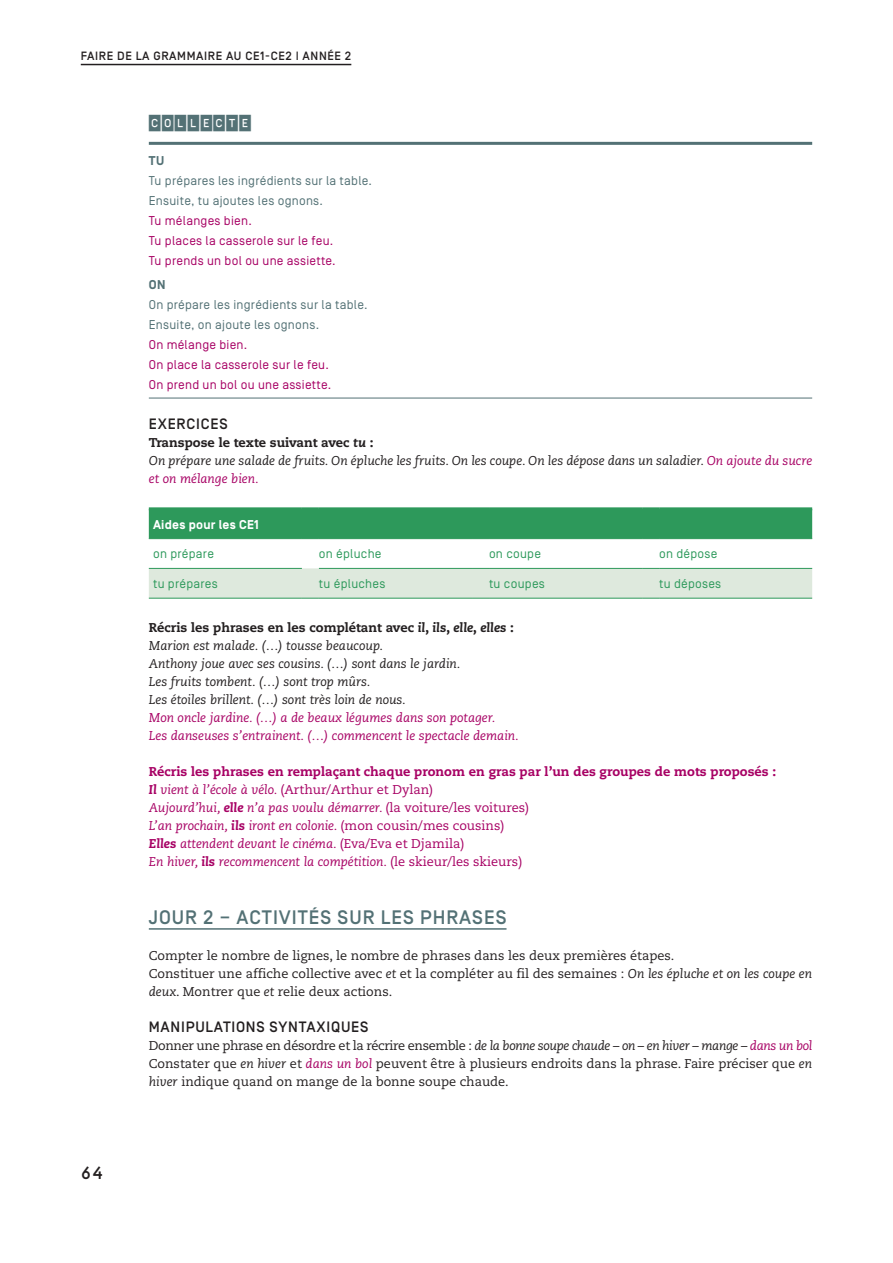
<style>
.page{position:relative;width:893px;height:1263px;background:#fff}
.page>*{position:absolute;margin:0;border:0;box-sizing:border-box;transform-origin:0 0}
.t1{font:500 19.5px "Simplon BP";letter-spacing:.05em;color:#537175}
.t2{font:500 18px "Simplon BP Mono";color:#231f20}
.t3{font:500 16.5px "Simplon CNDP";letter-spacing:.05em;color:#537175}
.t4{font:500 15px "Simplon BP";letter-spacing:.05em;color:#231f20}
.t5{font:italic 12.75px/18px "Caecilia LT Std";color:#a70164}
.t6{font:12.75px/18px "Caecilia LT Std";color:#231f20}
.t7{font:italic 12.75px/18px "Caecilia LT Std";color:#231f20}
.t8{font:12.75px/20px "Simplon BP Regular";letter-spacing:.02em;color:#a70164}
.t9{font:12.75px/20px "Simplon BP Regular";letter-spacing:.02em;color:#537175}
.t10{font:12.75px "Simplon BP Regular";letter-spacing:.02em;color:#2d995b}
.t11{font:700 12.75px "Simplon BP";letter-spacing:.02em;color:#fff}
.t12{font:700 12.75px "Simplon BP";color:#537175}
.t13{font:500 12px "Simplon BP";letter-spacing:.05em;color:#231f20}
.s1{font-weight:800;font-style:normal}
.s2{font-weight:800}
.s3{color:#a70164}
.s4{font-style:normal}
.s5{font-style:italic}
.s6{font-style:italic;color:#a70164}
</style>
<div class="page">
<hr style="left:81px;top:64px;width:270px;height:1px;background:#231f20">
<hr style="left:149px;top:142px;width:663px;height:3px;background:#537175">
<hr style="left:149px;top:398px;width:663px;height:1px;background:#537175">
<hr style="left:149px;top:928px;width:357px;height:2px;background:#537175">
<hr style="left:149px;top:507px;width:153px;height:3px;background:#2d995b">
<hr style="left:319px;top:507px;width:153px;height:3px;background:#2d995b">
<hr style="left:472px;top:507px;width:17px;height:3px;background:#2d995b">
<hr style="left:489px;top:507px;width:153px;height:3px;background:#2d995b">
<hr style="left:642px;top:507px;width:17px;height:3px;background:#2d995b">
<hr style="left:659px;top:507px;width:153px;height:3px;background:#2d995b">
<hr style="left:302px;top:507px;width:17px;height:3px;background:#2d995b">
<div style="left:149px;top:510px;width:663px;height:29px;background:#2d995b"></div>
<svg style="left:149px;top:568px;width:663px;height:31px;background:#d3e4d5"></svg>
<p class="t13" style="left:81px;top:49px;width:272px">FAIRE DE LA GRAMMAIRE AU CE1-CE2 | ANNÉE 2</p>
<h2 class="t2" style="left:81px;top:1161px;width:24px">64</h2>
<p class="t3" style="left:149px;top:115px;width:104px">COLLECTE</p>
<p class="t12" style="left:149px;top:153px;width:17px">TU</p>
<p class="t9" style="left:149px;top:170px;width:225px">Tu prépares les ingrédients sur la table.<br>Ensuite, tu ajoutes les ognons.</p>
<p class="t8" style="left:149px;top:210px;width:188px">Tu mélanges bien.<br>Tu places la casserole sur le feu.<br>Tu prends un bol ou une assiette.</p>
<p class="t12" style="left:149px;top:277px;width:18px">ON</p>
<p class="t9" style="left:149px;top:295px;width:220px">On prépare les ingrédients sur la table.<br>Ensuite, on ajoute les ognons.</p>
<p class="t8" style="left:149px;top:335px;width:184px">On mélange bien.<br>On place la casserole sur le feu.<br>On prend un bol ou une assiette.</p>
<p class="t4" style="left:149px;top:416px;width:80px">EXERCICES</p>
<p class="t7" style="left:149px;top:434px;width:665px"><span class="s1">Transpose le texte suivant avec</span> <span class="s2">tu</span> <span class="s1">:<br></span>On prépare une salade de fruits. On épluche les fruits. On les coupe. On les dépose dans un saladier. <span class="s3">On ajoute du sucre et on mélange bien.</span></p>
<p class="t11" style="left:153px;top:517px;width:107px">Aides pour les CE1</p>
<p class="t10" style="left:153px;top:546px;width:62px">on prépare</p>
<p class="t10" style="left:319px;top:546px;width:64px">on épluche</p>
<p class="t10" style="left:489px;top:546px;width:54px">on coupe</p>
<p class="t10" style="left:659px;top:546px;width:60px">on dépose</p>
<p class="t10" style="left:153px;top:576px;width:66px">tu prépares</p>
<p class="t10" style="left:319px;top:576px;width:68px">tu épluches</p>
<p class="t10" style="left:489px;top:576px;width:57px">tu coupes</p>
<p class="t10" style="left:659px;top:576px;width:64px">tu déposes</p>
<p class="t7" style="left:149px;top:619px;width:367px"><span class="s1">Récris les phrases en les complétant avec</span> <span class="s2">il</span><span class="s1">,</span> <span class="s2">ils</span><span class="s1">,</span> <span class="s2">elle</span><span class="s1">,</span> <span class="s2">elles</span> <span class="s1">:<br></span>Marion est malade. (…) tousse beaucoup.<br>Anthony joue avec ses cousins. (…) sont dans le jardin.<br>Les fruits tombent. (…) sont trop mûrs.<br>Les étoiles brillent. (…) sont très loin de nous.</p>
<p class="t5" style="left:149px;top:709px;width:371px">Mon oncle jardine. (…) a de beaux légumes dans son potager.<br>Les danseuses s’entrainent. (…) commencent le spectacle demain.</p>
<p class="t5" style="left:149px;top:763px;width:629px"><span class="s1">Récris les phrases en remplaçant chaque pronom en gras par l’un des groupes de mots proposés :<br></span><span class="s2">Il</span> vient à l’école à vélo. <span class="s4">(Arthur/Arthur et Dylan)<br></span>Aujourd’hui, <span class="s2">elle</span> n’a pas voulu démarrer. <span class="s4">(la voiture/les voitures)<br></span>L’an prochain, <span class="s2">ils</span> iront en colonie. <span class="s4">(mon cousin/mes cousins)<br></span><span class="s2">Elles</span> attendent devant le cinéma. <span class="s4">(Eva/Eva et Djamila)<br></span>En hiver, <span class="s2">ils</span> recommencent la compétition. <span class="s4">(le skieur/les skieurs)</span></p>
<h1 class="t1" style="left:149px;top:906px;width:359px">JOUR 2 – ACTIVITÉS SUR LES PHRASES</h1>
<p class="t6" style="left:149px;top:947px;width:665px">Compter le nombre de lignes, le nombre de phrases dans les deux premières étapes.<br>Constituer une affiche collective avec <span class="s5">et</span> et la compléter au fil des semaines : <span class="s5">On les épluche et on les coupe en deux</span>. Montrer que <span class="s5">et</span> relie deux actions.</p>
<p class="t4" style="left:149px;top:1019px;width:221px">MANIPULATIONS SYNTAXIQUES</p>
<p class="t6" style="left:149px;top:1037px;width:665px;text-align:justify">Donner une phrase en désordre et la récrire ensemble : <span class="s5">de la bonne soupe chaude – on – en hiver – mange –</span> <span class="s6">dans un bol </span>Constater que <span class="s5">en hiver</span> et <span class="s6">dans un bol</span> peuvent être à plusieurs endroits dans la phrase. Faire préciser que <span class="s5">en hiver</span> indique quand on mange de la bonne soupe chaude.</p>
</div>
